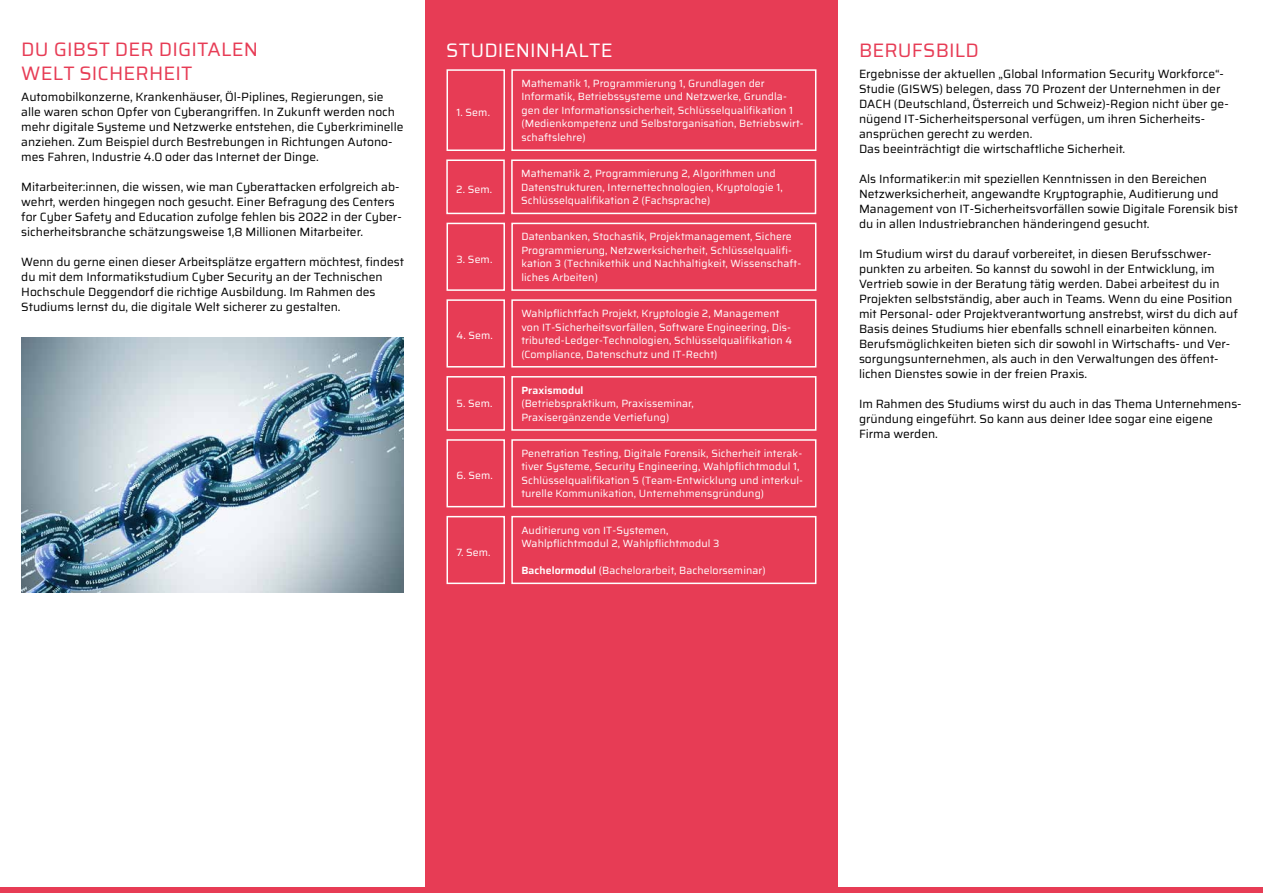
<style>
.page{position:relative;width:1263px;height:893px;background:#fff}
.page>*{position:absolute;margin:0;border:0;box-sizing:border-box;transform-origin:0 0}
.t1{font:19.5px/23.4px "Saira";letter-spacing:.01em;color:#e73c55}
.t2{font:19.5px "Saira";letter-spacing:.01em;color:#fff}
.t3{font:12px/15px "Saira";color:#000}
.t4{font:10.5px/13.5px "Saira";letter-spacing:.01em;color:#fff}
.t5{font:600 10.5px "Saira";letter-spacing:.01em;color:#fff}
.s1{font-weight:600}
</style>
<div class="page">
<div style="left:0;top:888px;width:1263px;height:5px;background:#e73c55"></div>
<div style="left:425px;top:0;width:413px;height:893px;background:#e73c55"></div>
<div style="left:511px;top:69px;width:305px;height:82px;border:2px solid #fff"></div>
<div style="left:446px;top:69px;width:59px;height:82px;border:2px solid #fff"></div>
<div style="left:511px;top:159px;width:305px;height:55px;border:2px solid #fff"></div>
<div style="left:446px;top:159px;width:59px;height:55px;border:2px solid #fff"></div>
<div style="left:511px;top:223px;width:305px;height:68px;border:2px solid #fff"></div>
<div style="left:446px;top:223px;width:59px;height:68px;border:2px solid #fff"></div>
<div style="left:446px;top:299px;width:59px;height:69px;border:2px solid #fff"></div>
<div style="left:511px;top:439px;width:305px;height:68px;border:2px solid #fff"></div>
<div style="left:446px;top:439px;width:59px;height:68px;border:2px solid #fff"></div>
<div style="left:511px;top:516px;width:305px;height:68px;border:2px solid #fff"></div>
<div style="left:446px;top:516px;width:59px;height:68px;border:2px solid #fff"></div>
<div style="left:511px;top:376px;width:305px;height:55px;border:2px solid #fff"></div>
<div style="left:446px;top:376px;width:59px;height:55px;border:2px solid #fff"></div>
<div style="left:511px;top:299px;width:305px;height:69px;border:2px solid #fff"></div>
<img style="left:21px;top:337px;width:383px;height:255px">
<h1 class="t1" style="left:21px;top:37px;width:238px">DU GIBST DER DIGITALEN<br>WELT SICHERHEIT</h1>
<p class="t3" style="left:21px;top:89px;width:384px">Automobilkonzerne, Krankenhäuser, Öl-Piplines, Regierungen, sie alle waren schon Opfer von Cyberangriffen. In Zukunft werden noch mehr digitale Systeme und Netzwerke entstehen, die Cyberkriminelle anziehen. Zum Beispiel durch Bestrebungen in Richtungen Autono&shy;mes Fahren, Industrie 4.0 oder das Internet der Dinge.</p>
<p class="t3" style="left:21px;top:179px;width:382px">Mitarbeiter:innen, die wissen, wie man Cyberattacken erfolgreich ab&shy;wehrt, werden hingegen noch gesucht. Einer Befragung des Centers for Cyber Safety and Education zufolge fehlen bis 2022 in der Cyber&shy;sicherheitsbranche schätzungsweise 1,8 Millionen Mitarbeiter.</p>
<p class="t3" style="left:21px;top:254px;width:384px">Wenn du gerne einen dieser Arbeitsplätze ergattern möchtest, findest du mit dem Informatikstudium Cyber Security an der Technischen Hochschule Deggendorf die richtige Ausbildung. Im Rahmen des Studiums lernst du, die digitale Welt sicherer zu gestalten.</p>
<h1 class="t2" style="left:446px;top:35px;width:168px">STUDIENINHALTE</h1>
<p class="t4" style="left:521px;top:76px;width:284px">Mathematik 1, Programmierung 1, Grundlagen der Informatik, Betriebssysteme und Netzwerke, Grundla&shy;gen der Informationssicherheit, Schlüsselqualifikation 1 (Medienkompetenz und Selbstorganisation, Betriebswirt&shy;schaftslehre)</p>
<p class="t4" style="left:456px;top:106px;width:35px">1. Sem.</p>
<p class="t4" style="left:456px;top:182px;width:37px">2. Sem.</p>
<p class="t4" style="left:456px;top:252px;width:37px">3. Sem.</p>
<p class="t4" style="left:456px;top:329px;width:38px">4. Sem.</p>
<p class="t4" style="left:456px;top:397px;width:38px">5. Sem.</p>
<p class="t4" style="left:456px;top:469px;width:38px">6. Sem.</p>
<p class="t4" style="left:456px;top:545px;width:35px">7. Sem.</p>
<p class="t4" style="left:521px;top:167px;width:263px">Mathematik 2, Programmierung 2, Algorithmen und<br>Datenstrukturen, Internettechnologien, Kryptologie 1,<br>Schlüsselqualifikation 2 (Fachsprache)</p>
<p class="t4" style="left:521px;top:230px;width:281px">Datenbanken, Stochastik, Projektmanagement, Sichere Programmierung, Netzwerksicherheit, Schlüsselqualifi&shy;kation 3 (Technikethik und Nachhaltigkeit, Wissenschaft&shy;liches Arbeiten)</p>
<p class="t4" style="left:521px;top:306px;width:272px">Wahlpflichtfach Projekt, Kryptologie 2, Management von IT-Sicherheitsvorfällen, Software Engineering, Dis&shy;tributed-Ledger-Technologien, Schlüsselqualifikation 4 (Compliance, Datenschutz und IT-Recht)</p>
<p class="t5" style="left:521px;top:382px;width:64px">Praxismodul</p>
<p class="t4" style="left:521px;top:397px;width:174px">(Betriebspraktikum, Praxisseminar,<br>Praxisergänzende Vertiefung)</p>
<p class="t4" style="left:521px;top:446px;width:283px">Penetration Testing, Digitale Forensik, Sicherheit interak&shy;tiver Systeme, Security Engineering, Wahlpflichtmodul 1, Schlüsselqualifikation 5 (Team-Entwicklung und interkul&shy;turelle Kommunikation, Unternehmensgründung)</p>
<p class="t4" style="left:521px;top:523px;width:200px">Auditierung von IT-Systemen,<br>Wahlpflichtmodul 2, Wahlpflichtmodul 3</p>
<p class="t4" style="left:521px;top:563px;width:246px"><span class="s1">Bachelormodul</span> (Bachelorarbeit, Bachelorseminar)</p>
<h1 class="t1" style="left:859px;top:38px;width:122px">BERUFSBILD</h1>
<p class="t3" style="left:859px;top:66px;width:371px">Ergebnisse der aktuellen „Global Information Security Workforce“- Studie (GISWS) belegen, dass 70 Prozent der Unternehmen in der DACH (Deutschland, Österreich und Schweiz)-Region nicht über ge&shy;nügend IT-Sicherheitspersonal verfügen, um ihren Sicherheits&shy;ansprüchen gerecht zu werden.<br>Das beeinträchtigt die wirtschaftliche Sicherheit.</p>
<p class="t3" style="left:859px;top:171px;width:381px">Als Informatiker:in mit speziellen Kenntnissen in den Bereichen Netzwerksicherheit, angewandte Kryptographie, Auditierung und Management von IT-Sicherheitsvorfällen sowie Digitale Forensik bist du in allen Industriebranchen händeringend gesucht.</p>
<p class="t3" style="left:859px;top:246px;width:380px">Im Studium wirst du darauf vorbereitet, in diesen Berufsschwer&shy;punkten zu arbeiten. So kannst du sowohl in der Entwicklung, im Vertrieb sowie in der Beratung tätig werden. Dabei arbeitest du in Projekten selbstständig, aber auch in Teams. Wenn du eine Position mit Personal- oder Projektverantwortung anstrebst, wirst du dich auf Basis deines Studiums hier ebenfalls schnell einarbeiten können.<br>Berufsmöglichkeiten bieten sich dir sowohl in Wirtschafts- und Ver&shy;sorgungsunternehmen, als auch in den Verwaltungen des öffent&shy;lichen Dienstes sowie in der freien Praxis.</p>
<p class="t3" style="left:859px;top:396px;width:384px">Im Rahmen des Studiums wirst du auch in das Thema Unternehmens&shy;gründung eingeführt. So kann aus deiner Idee sogar eine eigene<br>Firma werden.</p>
</div>
